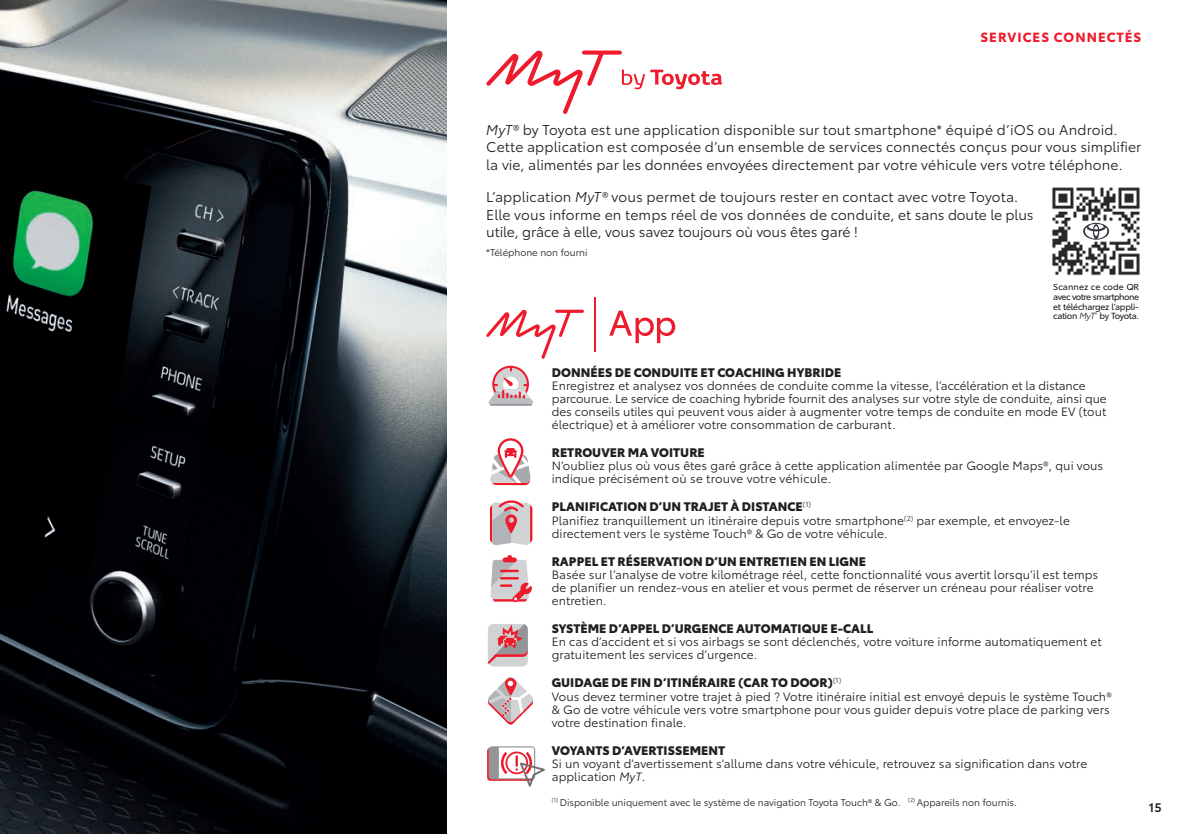
<style>
.page{position:relative;width:1191px;height:834px;background:#fff}
.page>*{position:absolute;margin:0;border:0;box-sizing:border-box;transform-origin:0 0}
.t1{font:14px/17.5px "Toyota Type";letter-spacing:.005em;color:#231f20}
.t2{font:700 13.12px "Toyota Type";letter-spacing:.08em;color:#ee1b2d}
.t3{font:900 12.25px "Toyota Type";letter-spacing:.005em;color:#231f20}
.t4{font:600 12.25px "Toyota Type";color:#231f20}
.t5{font:11.9px/13.1px "Toyota Type";letter-spacing:.005em;color:#231f20}
.t6{font:9.62px "Toyota Type";color:#231f20}
.J_BODY{font:8.75px/9.6px "Toyota Type";letter-spacing:-.045em;color:#231f20;text-align:justify}
.s1{font-style:italic}
</style>
<div class="page">
<img style="left:0;top:0;width:446px;height:833px">
<svg style="left:486px;top:50px;width:236px;height:64px"></svg>
<svg style="left:486px;top:309px;width:98px;height:50px"></svg>
<svg style="left:609px;top:310px;width:66px;height:33px"></svg>
<hr style="left:595px;top:298px;width:1px;height:54px;background:#ee1b2d">
<img style="left:1052px;top:187px;width:88px;height:89px">
<div style="left:1077px;top:222px;width:38px;height:18px;background:#fff"></div>
<svg style="left:1083px;top:223px;width:26px;height:16px"></svg>
<svg style="left:488px;top:365px;width:45px;height:40px"></svg>
<svg style="left:490px;top:438px;width:40px;height:47px"></svg>
<svg style="left:490px;top:500px;width:42px;height:45px;background:#d2aaaf"></svg>
<svg style="left:490px;top:555px;width:42px;height:47px"></svg>
<svg style="left:488px;top:624px;width:40px;height:42px;background:#c89ea4"></svg>
<svg style="left:488px;top:677px;width:45px;height:48px"></svg>
<svg style="left:487px;top:746px;width:58px;height:40px"></svg>
<p class="t2" style="left:980px;top:27px;width:162px">SERVICES CONNECTÉS</p>
<p class="t1" style="left:486px;top:120px;width:656px"><span class="s1">MyT®</span> by Toyota est une application disponible sur tout smartphone* équipé d’iOS ou Android.<br>Cette application est composée d’un ensemble de services connectés conçus pour vous simplifier la vie, alimentés par les données envoyées directement par votre véhicule vers votre téléphone.</p>
<p class="t1" style="left:486px;top:187px;width:549px">L’application <span class="s1">MyT®</span> vous permet de toujours rester en contact avec votre Toyota.<br>Elle vous informe en temps réel de vos données de conduite, et sans doute le plus utile, grâce à elle, vous savez toujours où vous êtes garé !</p>
<p class="t6" style="left:486px;top:246px;width:103px">*Téléphone non fourni</p>
<p class="J_BODY" style="left:1053px;top:282px;width:87px">Scannez ce code QR avec votre smartphone et téléchargez l’appli&shy;cation <span class="s1">MyT</span><sup>®</sup> by Toyota.</p>
<p class="t3" style="left:552px;top:362px;width:291px">DONNÉES DE CONDUITE ET COACHING HYBRIDE</p>
<p class="t5" style="left:552px;top:378px;width:556px">Enregistrez et analysez vos données de conduite comme la vitesse, l’accélération et la distance parcourue. Le service de coaching hybride fournit des analyses sur votre style de conduite, ainsi que des conseils utiles qui peuvent vous aider à augmenter votre temps de conduite en mode EV (tout électrique) et à améliorer votre consommation de carburant.</p>
<p class="t3" style="left:552px;top:443px;width:154px">RETROUVER MA VOITURE</p>
<p class="t5" style="left:552px;top:458px;width:553px">N’oubliez plus où vous êtes garé grâce à cette application alimentée par Google Maps®, qui vous indique précisément où se trouve votre véhicule.</p>
<p class="t3" style="left:552px;top:497px;width:261px">PLANIFICATION D’UN TRAJET À DISTANCE<sup>(1)</sup></p>
<p class="t5" style="left:552px;top:512px;width:519px">Planifiez tranquillement un itinéraire depuis votre smartphone<sup>(2)</sup> par exemple, et envoyez-le directement vers le système Touch® &amp; Go de votre véhicule.</p>
<p class="t3" style="left:552px;top:551px;width:316px">RAPPEL ET RÉSERVATION D’UN ENTRETIEN EN LIGNE</p>
<p class="t5" style="left:552px;top:567px;width:548px">Basée sur l’analyse de votre kilométrage réel, cette fonctionnalité vous avertit lorsqu’il est temps de planifier un rendez-vous en atelier et vous permet de réserver un créneau pour réaliser votre entretien.</p>
<p class="t3" style="left:552px;top:619px;width:323px">SYSTÈME D’APPEL D’URGENCE AUTOMATIQUE E-CALL</p>
<p class="t5" style="left:552px;top:634px;width:551px">En cas d’accident et si vos airbags se sont déclenchés, votre voiture informe automatiquement et gratuitement les services d’urgence.</p>
<p class="t3" style="left:552px;top:673px;width:291px">GUIDAGE DE FIN D’ITINÉRAIRE (CAR TO DOOR)<sup>(1)</sup></p>
<p class="t5" style="left:552px;top:688px;width:561px">Vous devez terminer votre trajet à pied ? Votre itinéraire initial est envoyé depuis le système Touch® &amp; Go de votre véhicule vers votre smartphone pour vous guider depuis votre place de parking vers votre destination finale.</p>
<p class="t3" style="left:552px;top:740px;width:175px">VOYANTS D’AVERTISSEMENT</p>
<p class="t5" style="left:552px;top:756px;width:537px">Si un voyant d’avertissement s’allume dans votre véhicule, retrouvez sa signification dans votre application <span class="s1">MyT</span>.</p>
<p class="t6" style="left:552px;top:795px;width:466px"><sup>(1)</sup> Disponible uniquement avec le système de navigation Toyota Touch® &amp; Go. <sup>(2)</sup> Appareils non fournis.</p>
<p class="t4" style="left:1149px;top:798px;width:14px">15</p>
</div>
